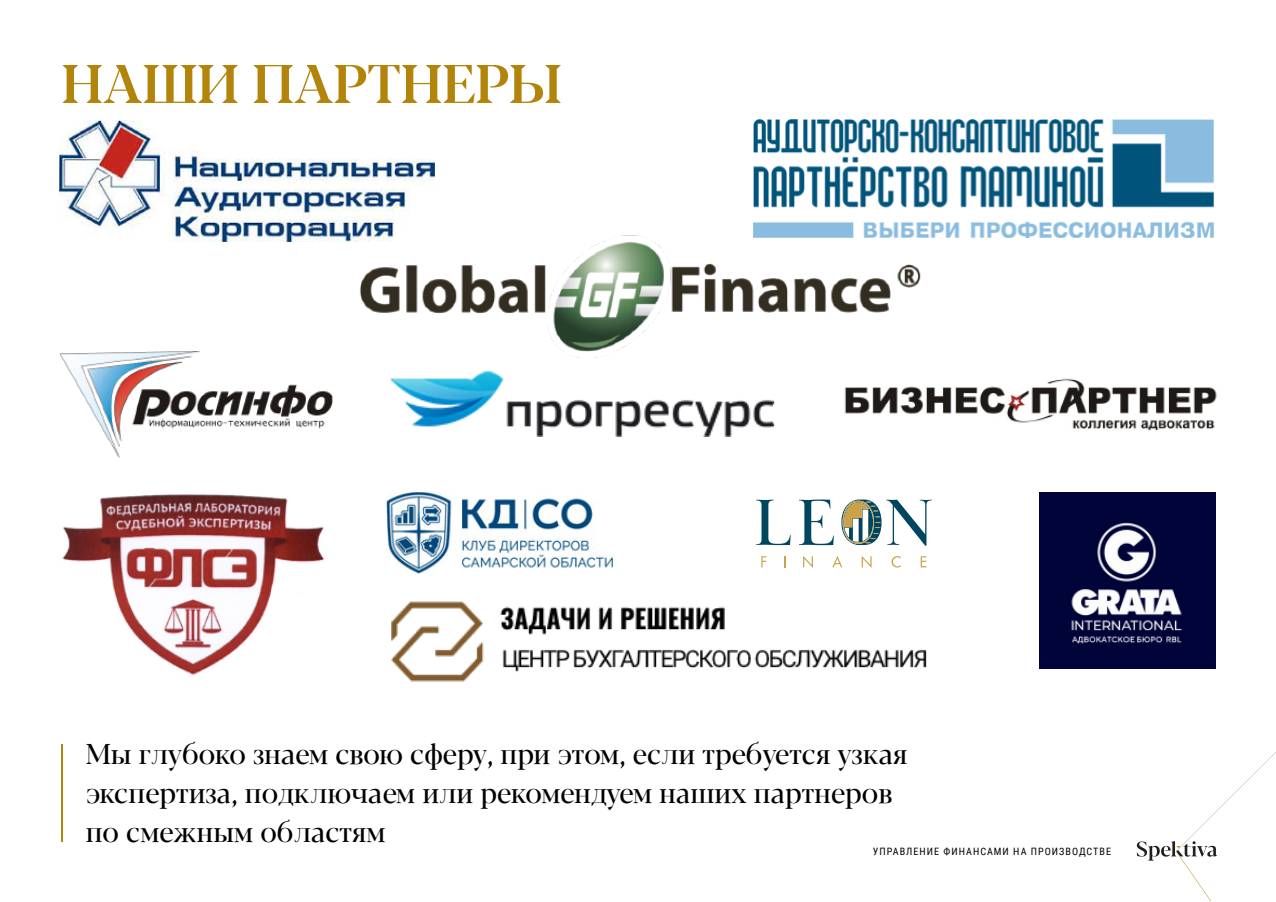
<style>
.page{position:relative;width:1276px;height:902px;background:#fff}
.page>*{position:absolute;margin:0;border:0;box-sizing:border-box;transform-origin:0 0}
.t1{font:500 54px "Blacker Display";color:#b3840a}
.t2{font:28.5px/39px "Blacker Display";color:#000}
.t3{font:10.2px "Roboto Condensed";letter-spacing:.1em;color:#000}
</style>
<div class="page">
<img style="left:360px;top:235px;width:576px;height:123px">
<hr style="left:61px;top:744px;width:1px;height:98px;background:#b3840a">
<img style="left:794px;top:331px;width:423px;height:100px">
<img style="left:1039px;top:492px;width:177px;height:177px">
<img style="left:386px;top:492px;width:227px;height:83px">
<svg style="left:756px;top:500px;width:34px;height:45px"></svg>
<svg style="left:799px;top:500px;width:35px;height:45px"></svg>
<svg style="left:841px;top:500px;width:91px;height:46px"></svg>
<svg style="left:761px;top:556px;width:5px;height:11px"></svg>
<svg style="left:803px;top:556px;width:10px;height:12px"></svg>
<svg style="left:832px;top:556px;width:10px;height:11px"></svg>
<svg style="left:861px;top:556px;width:10px;height:12px"></svg>
<svg style="left:891px;top:556px;width:9px;height:12px"></svg>
<svg style="left:920px;top:556px;width:6px;height:11px"></svg>
<img style="left:753px;top:120px;width:460px;height:117px">
<img style="left:60px;top:120px;width:375px;height:122px">
<img style="left:390px;top:372px;width:385px;height:65px">
<img style="left:61px;top:352px;width:271px;height:105px">
<img style="left:62px;top:494px;width:263px;height:181px">
<svg style="left:1136px;top:752px;width:140px;height:149px"></svg>
<img style="left:391px;top:601px;width:536px;height:81px">
<h1 class="t1" style="left:62px;top:51px;width:502px">НАШИ ПАРТНЕРЫ</h1>
<p class="t2" style="left:86px;top:735px;width:823px">Мы глубоко знаем свою сферу, при этом, если требуется узкая экспертиза, подключаем или рекомендуем наших партнеров по смежным областям</p>
<p class="t3" style="left:873px;top:845px;width:240px">УПРАВЛЕНИЕ ФИНАНСАМИ НА ПРОИЗВОДСТВЕ</p>
</div>
